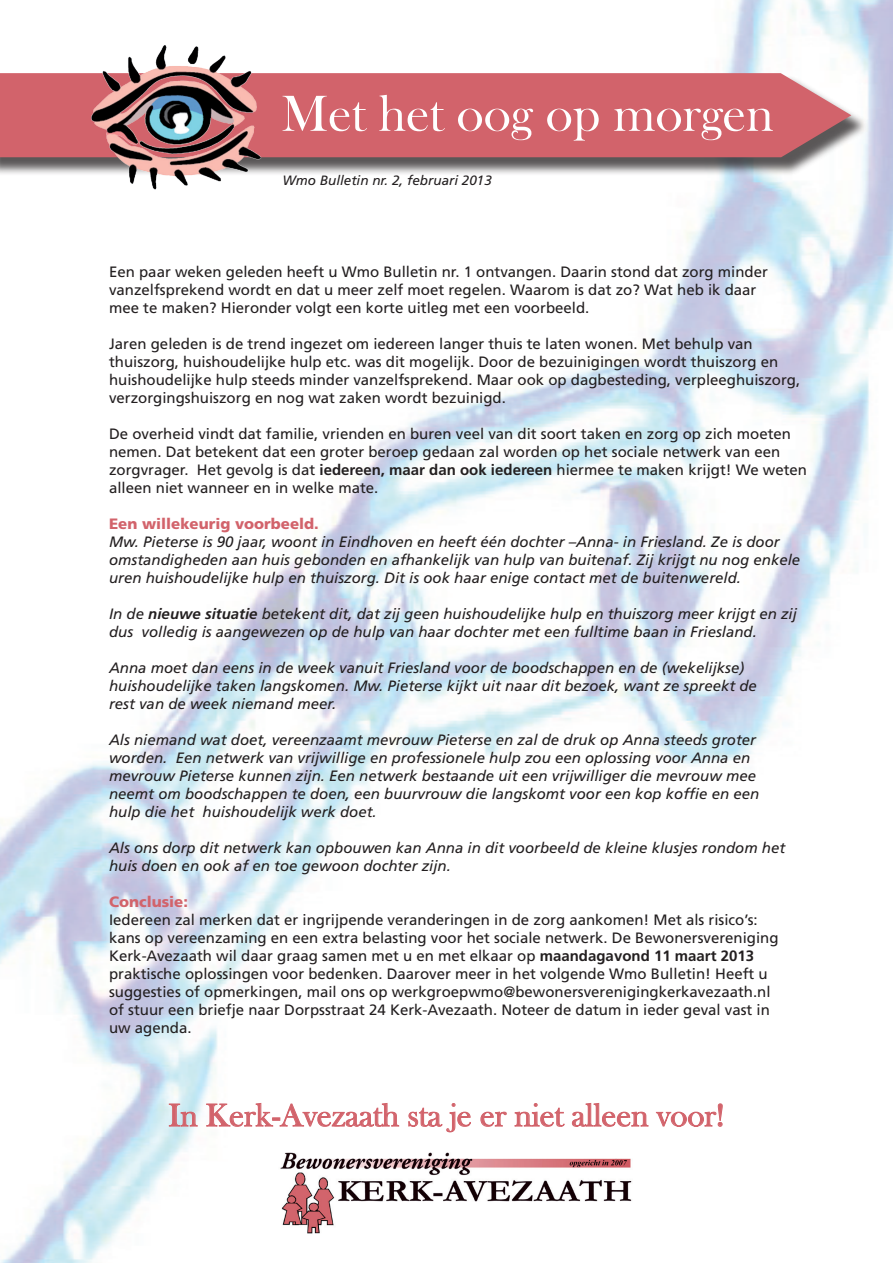
<style>
.page{position:relative;width:893px;height:1263px;background:#fff}
.page>*{position:absolute;margin:0;border:0;box-sizing:border-box;transform-origin:0 0}
.t1{font:52.5px "Bask Old Face";color:#fff}
.t2{font:33px "Bask Old Face";color:#d2636b}
.t3{font:15px/18px "Frutiger";color:#231f20}
.t4{font:italic 15px/18px "Frutiger";color:#231f20}
.t5{font:900 15px "Frutiger";color:#d2636b}
.t6{font:italic 13.5px "Frutiger";color:#231f20}
.s1{font-weight:700}
</style>
<div class="page">
<img style="left:0;top:0;width:893px;height:1263px">
<img style="left:261px;top:1138px;width:391px;height:99px">
<div style="left:0;top:76px;width:869px;height:100px;background:#231f20;opacity:.75"></div>
<div style="left:0;top:73px;width:851px;height:84px;background:#d2636b"></div>
<img style="left:80px;top:38px;width:204px;height:169px">
<svg style="left:169px;top:1103px;width:29px;height:24px"></svg>
<svg style="left:206px;top:1102px;width:193px;height:25px"></svg>
<svg style="left:408px;top:1102px;width:63px;height:31px"></svg>
<svg style="left:480px;top:1111px;width:27px;height:16px"></svg>
<svg style="left:514px;top:1102px;width:51px;height:25px"></svg>
<svg style="left:572px;top:1102px;width:77px;height:25px"></svg>
<svg style="left:656px;top:1103px;width:67px;height:24px"></svg>
<h1 class="t1" style="left:281px;top:85px;width:494px">Met het oog op morgen</h1>
<p class="t6" style="left:282px;top:173px;width:211px">Wmo Bulletin nr. 2, februari 2013</p>
<p class="t3" style="left:109px;top:263px;width:660px">Een paar weken geleden heeft u Wmo Bulletin nr. 1 ontvangen. Daarin stond dat zorg minder vanzelfsprekend wordt en dat u meer zelf moet regelen. Waarom is dat zo? Wat heb ik daar mee te maken? Hieronder volgt een korte uitleg met een voorbeeld.</p>
<p class="t3" style="left:109px;top:335px;width:693px">Jaren geleden is de trend ingezet om iedereen langer thuis te laten wonen. Met behulp van thuiszorg, huishoudelijke hulp etc. was dit mogelijk. Door de bezuinigingen wordt thuiszorg en huishoudelijke hulp steeds minder vanzelfsprekend. Maar ook op dagbesteding, verpleeghuiszorg, verzorgingshuiszorg en nog wat zaken wordt bezuinigd.</p>
<p class="t3" style="left:109px;top:425px;width:699px">De overheid vindt dat familie, vrienden en buren veel van dit soort taken en zorg op zich moeten nemen. Dat betekent dat een groter beroep gedaan zal worden op het sociale netwerk van een zorgvrager. Het gevolg is dat <span class="s1">iedereen, maar dan ook iedereen</span> hiermee te maken krijgt! We weten alleen niet wanneer en in welke mate.</p>
<p class="t5" style="left:109px;top:515px;width:211px">Een willekeurig voorbeeld.</p>
<p class="t4" style="left:109px;top:533px;width:693px">Mw. Pieterse is 90 jaar, woont in Eindhoven en heeft één dochter –Anna- in Friesland. Ze is door omstandigheden aan huis gebonden en afhankelijk van hulp van buitenaf. Zij krijgt nu nog enkele uren huishoudelijke hulp en thuiszorg. Dit is ook haar enige contact met de buitenwereld.</p>
<p class="t4" style="left:109px;top:605px;width:689px">In de <span class="s1">nieuwe situatie</span> betekent dit, dat zij geen huishoudelijke hulp en thuiszorg meer krijgt en zij dus volledig is aangewezen op de hulp van haar dochter met een fulltime baan in Friesland.</p>
<p class="t4" style="left:109px;top:659px;width:649px">Anna moet dan eens in de week vanuit Friesland voor de boodschappen en de (wekelijkse) huishoudelijke taken langskomen. Mw. Pieterse kijkt uit naar dit bezoek, want ze spreekt de rest van de week niemand meer.</p>
<p class="t4" style="left:109px;top:731px;width:652px">Als niemand wat doet, vereenzaamt mevrouw Pieterse en zal de druk op Anna steeds groter worden. Een netwerk van vrijwillige en professionele hulp zou een oplossing voor Anna en mevrouw Pieterse kunnen zijn. Een netwerk bestaande uit een vrijwilliger die mevrouw mee neemt om boodschappen te doen, een buurvrouw die langskomt voor een kop koffie en een hulp die het huishoudelijk werk doet.</p>
<p class="t4" style="left:109px;top:839px;width:677px">Als ons dorp dit netwerk kan opbouwen kan Anna in dit voorbeeld de kleine klusjes rondom het huis doen en ook af en toe gewoon dochter zijn.</p>
<p class="t5" style="left:109px;top:893px;width:80px">Conclusie:</p>
<p class="t3" style="left:109px;top:911px;width:671px">Iedereen zal merken dat er ingrijpende veranderingen in de zorg aankomen! Met als risico’s: kans op vereenzaming en een extra belasting voor het sociale netwerk. De Bewonersvereniging Kerk-Avezaath wil daar graag samen met u en met elkaar op <span class="s1">maandagavond 11 maart 2013 </span>praktische oplossingen voor bedenken. Daarover meer in het volgende Wmo Bulletin! Heeft u suggesties of opmerkingen, mail ons op werkgroepwmo@bewonersverenigingkerkavezaath.nl of stuur een briefje naar Dorpsstraat 24 Kerk-Avezaath. Noteer de datum in ieder geval vast in uw agenda.</p>
<h2 class="t2" style="left:169px;top:1097px;width:557px">In Kerk-Avezaath sta je er niet alleen voor!</h2>
</div>
